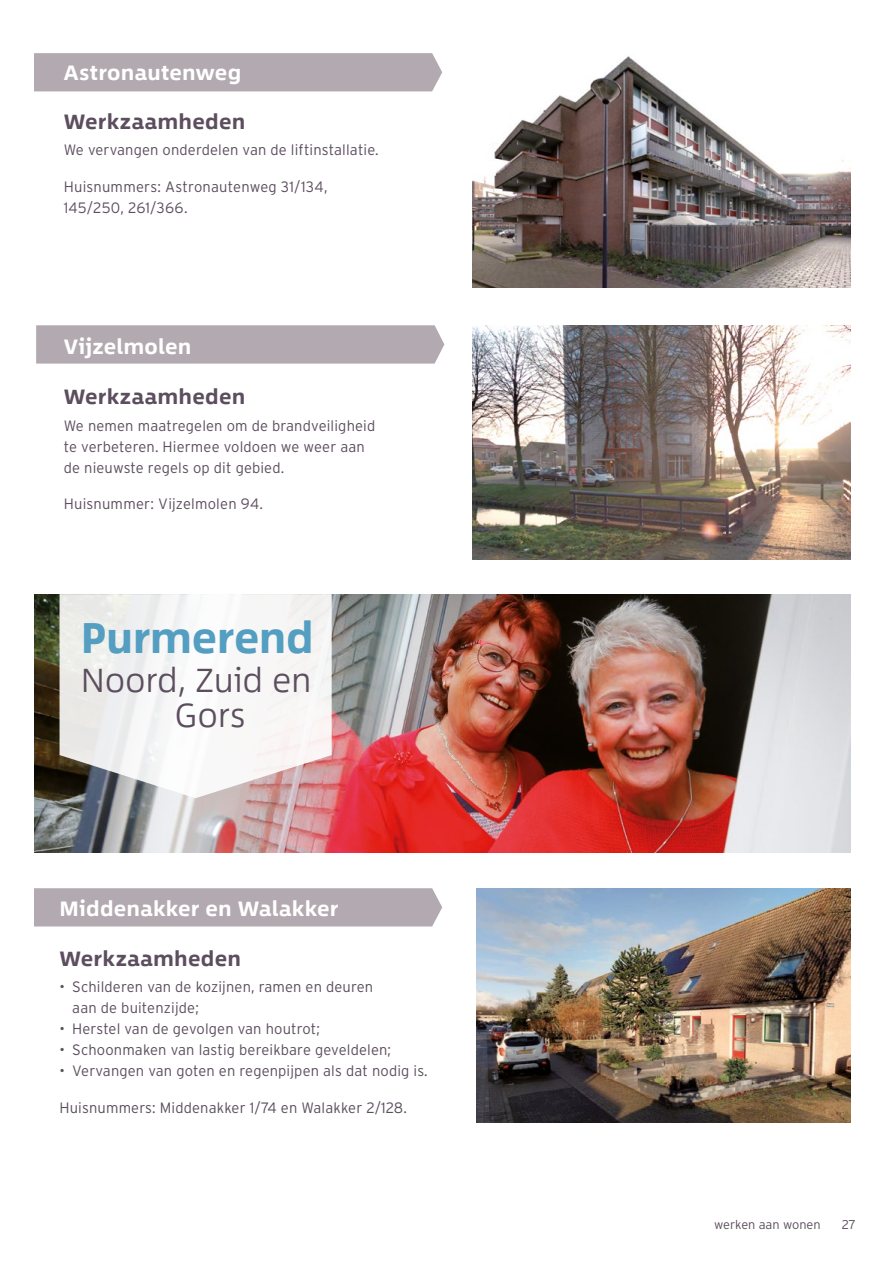
<style>
.page{position:relative;width:893px;height:1263px;background:#fff}
.page>*{position:absolute;margin:0;border:0;box-sizing:border-box;transform-origin:0 0}
.t1{font:700 43.5px "Between 1";letter-spacing:-.01em;color:#539ec1}
.t2{font:300 33.75px/34.5px "Between 1";letter-spacing:-.01em;color:#5c4e5e}
.t3{font:700 21px "Between 1";letter-spacing:.01em;color:#fff}
.t4{font:700 21px "Between 1";letter-spacing:.015em;color:#5c4e5e}
.t5{font:300 15px/21px "Interstate";letter-spacing:.01em;color:#5c4e5e}
.t6{font:300 12.75px "Interstate";color:#5c4e5e}
</style>
<div class="page">
<div style="left:34px;top:53px;width:408px;height:38px;background:#b3a9b1"></div>
<img style="left:472px;top:56px;width:378px;height:231px">
<div style="left:36px;top:325px;width:408px;height:39px;background:#b3a9b1"></div>
<img style="left:472px;top:325px;width:378px;height:234px">
<img style="left:34px;top:595px;width:816px;height:257px">
<svg style="left:60px;top:594px;width:272px;height:204px;fill:#f6f5f5"></svg>
<div style="left:34px;top:888px;width:408px;height:38px;background:#b3a9b1"></div>
<img style="left:476px;top:888px;width:374px;height:234px">
<h3 class="t3" style="left:64px;top:60px;width:179px">Astronautenweg</h3>
<h3 class="t4" style="left:64px;top:109px;width:183px">Werkzaamheden</h3>
<p class="t5" style="left:64px;top:139px;width:316px">We vervangen onderdelen van de liftinstallatie.</p>
<p class="t5" style="left:64px;top:176px;width:265px">Huisnummers: Astronautenweg 31/134,<br>145/250, 261/366.</p>
<h3 class="t3" style="left:64px;top:334px;width:129px">Vijzelmolen</h3>
<h3 class="t4" style="left:64px;top:384px;width:183px">Werkzaamheden</h3>
<p class="t5" style="left:64px;top:415px;width:313px">We nemen maatregelen om de brandveiligheid te verbeteren. Hiermee voldoen we weer aan de nieuwste regels op dit gebied.</p>
<p class="t5" style="left:64px;top:493px;width:201px">Huisnummer: Vijzelmolen 94.</p>
<h1 class="t1" style="left:81px;top:611px;width:235px">Purmerend</h1>
<h2 class="t2" style="left:175px;top:663px;width:138px;text-indent:-94px">Noord, Zuid en<br>Gors</h2>
<h3 class="t3" style="left:60px;top:896px;width:280px">Middenakker en Walakker</h3>
<h3 class="t4" style="left:60px;top:946px;width:183px">Werkzaamheden</h3>
<p class="t5" style="left:72px;top:976px;width:302px;text-indent:-13px">• Schilderen van de kozijnen, ramen en deuren aan de buitenzijde;</p>
<p class="t5" style="left:60px;top:1018px;width:262px">• Herstel van de gevolgen van houtrot;</p>
<p class="t5" style="left:60px;top:1039px;width:333px">• Schoonmaken van lastig bereikbare geveldelen;</p>
<p class="t5" style="left:60px;top:1060px;width:370px">• Vervangen van goten en regenpijpen als dat nodig is.</p>
<p class="t5" style="left:60px;top:1097px;width:349px">Huisnummers: Middenakker 1/74 en Walakker 2/128.</p>
<p class="t6" style="left:714px;top:1217px;width:108px">werken aan wonen</p>
<p class="t6" style="left:842px;top:1217px;width:16px">27</p>
</div>
